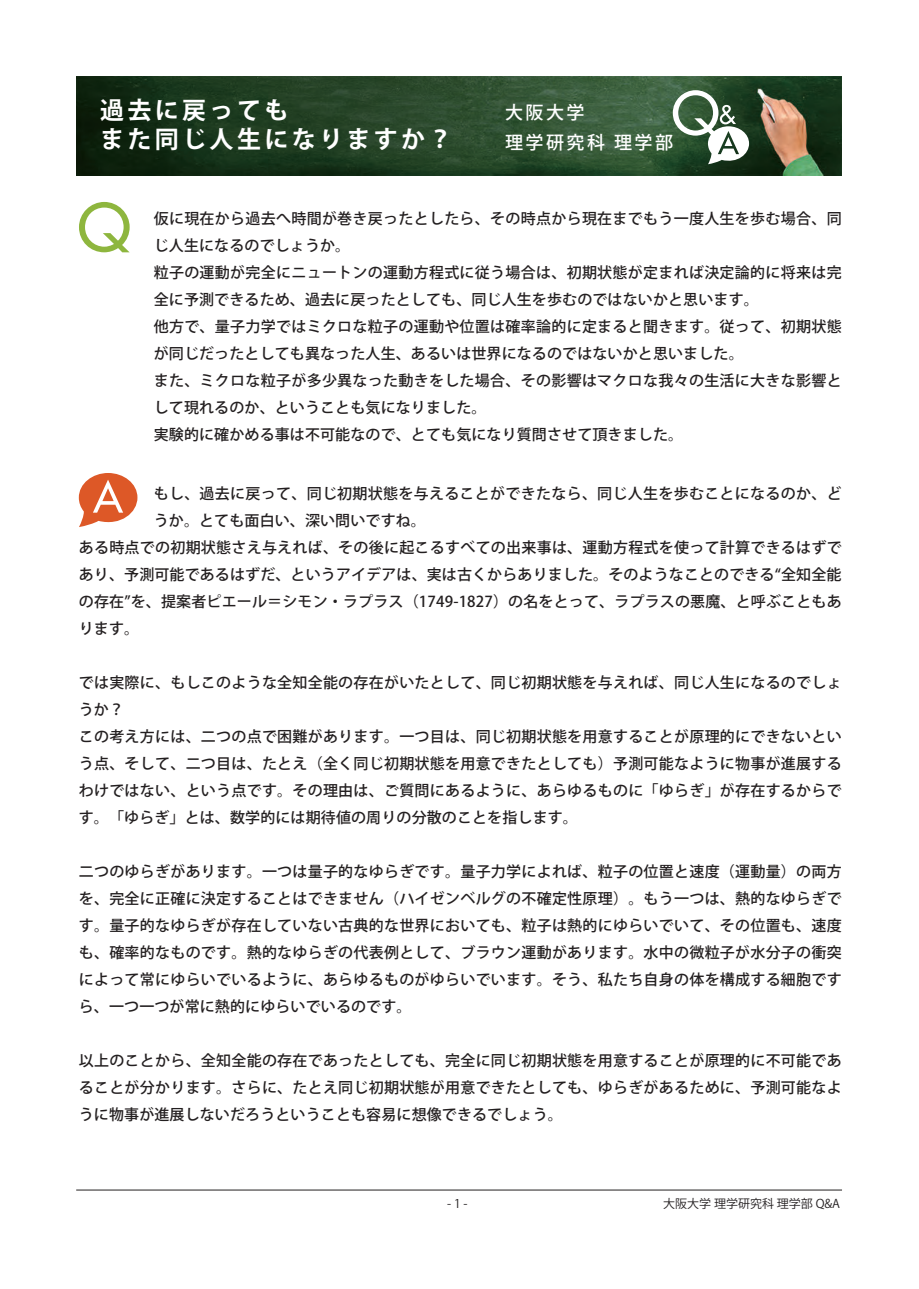
<style>
.page{position:relative;width:919px;height:1289px;background:#fff}
.page>*{position:absolute;margin:0;border:0;box-sizing:border-box;transform-origin:0 0}
.t1{font:700 24px/28.8px "Koz Go Pr 6 N";letter-spacing:.14em;color:#fff}
.t2{font:500 18px/30px "Koz Go Pr 6 N";letter-spacing:.14em;color:#fff}
.t3{font:500 15px/27px "Koz Go Pr 6 N";letter-spacing:.015em;color:#231f20}
.t4{font:12px "Koz Go Pr 6 N";color:#231f20}
</style>
<div class="page">
<svg style="left:79px;top:202px;width:51px;height:50px"></svg>
<svg style="left:79px;top:473px;width:58px;height:54px"></svg>
<img style="left:76px;top:77px;width:765px;height:99px">
<hr style="left:76px;top:1189px;width:766px;height:1px;background:#231f20">
<svg style="left:672px;top:90px;width:77px;height:74px"></svg>
<h1 class="t1" style="left:100px;top:96px;width:354px">過去に戻っても<br>また同じ人生になりますか？</h1>
<p class="t2" style="left:505px;top:98px;width:170px">大阪大学<br>理学研究科 理学部</p>
<p class="t3" style="left:154px;top:205px;width:689px">仮に現在から過去へ時間が巻き戻ったとしたら、その時点から現在までもう一度人生を歩む場合、同じ人生になるのでしょうか。<br>粒子の運動が完全にニュートンの運動方程式に従う場合は、初期状態が定まれば決定論的に将来は完全に予測できるため、過去に戻ったとしても、同じ人生を歩むのではないかと思います。<br>他方で、量子力学ではミクロな粒子の運動や位置は確率論的に定まると聞きます。従って、初期状態が同じだったとしても異なった人生、あるいは世界になるのではないかと思いました。<br>また、ミクロな粒子が多少異なった動きをした場合、その影響はマクロな我々の生活に大きな影響として現れるのか、ということも気になりました。<br>実験的に確かめる事は不可能なので、とても気になり質問させて頂きました。</p>
<p class="t3" style="left:154px;top:480px;width:689px">もし、過去に戻って、同じ初期状態を与えることができたなら、同じ人生を歩むことになるのか、どうか。とても面白い、深い問いですね。</p>
<p class="t3" style="left:79px;top:534px;width:764px;text-align:justify">ある時点での初期状態さえ与えれば、その後に起こるすべての出来事は、運動方程式を使って計算できるはずであり、予測可能であるはずだ、というアイデアは、実は古くからありました。そのようなことのできる“全知全能の存在”を、提案者ピエール＝シモン・ラプラス（1749-1827）の名をとって、ラプラスの悪魔、と呼ぶこともあります。</p>
<p class="t3" style="left:79px;top:669px;width:764px">では実際に、もしこのような全知全能の存在がいたとして、同じ初期状態を与えれば、同じ人生になるのでしょうか？<br>この考え方には、二つの点で困難があります。一つ目は、同じ初期状態を用意することが原理的にできないという点、そして、二つ目は、たとえ（全く同じ初期状態を用意できたとしても）予測可能なように物事が進展するわけではない、という点です。その理由は、ご質問にあるように、あらゆるものに「ゆらぎ」が存在するからです。「ゆらぎ」とは、数学的には期待値の周りの分散のことを指します。</p>
<p class="t3" style="left:79px;top:858px;width:764px;text-align:justify">二つのゆらぎがあります。一つは量子的なゆらぎです。量子力学によれば、粒子の位置と速度（運動量）の両方を、完全に正確に決定することはできません（ハイゼンベルグの不確定性原理）。もう一つは、熱的なゆらぎです。量子的なゆらぎが存在していない古典的な世界においても、粒子は熱的にゆらいでいて、その位置も、速度も、確率的なものです。熱的なゆらぎの代表例として、ブラウン運動があります。水中の微粒子が水分子の衝突によって常にゆらいでいるように、あらゆるものがゆらいでいます。そう、私たち自身の体を構成する細胞ですら、一つ一つが常に熱的にゆらいでいるのです。</p>
<p class="t3" style="left:79px;top:1047px;width:764px;text-align:justify">以上のことから、全知全能の存在であったとしても、完全に同じ初期状態を用意することが原理的に不可能であることが分かります。さらに、たとえ同じ初期状態が用意できたとしても、ゆらぎがあるために、予測可能なように物事が進展しないだろうということも容易に想像できるでしょう。</p>
<p class="t4" style="left:447px;top:1196px;width:22px">- 1 -</p>
<p class="t4" style="left:663px;top:1196px;width:178px">大阪大学 理学研究科 理学部 Q&amp;A</p>
</div>
